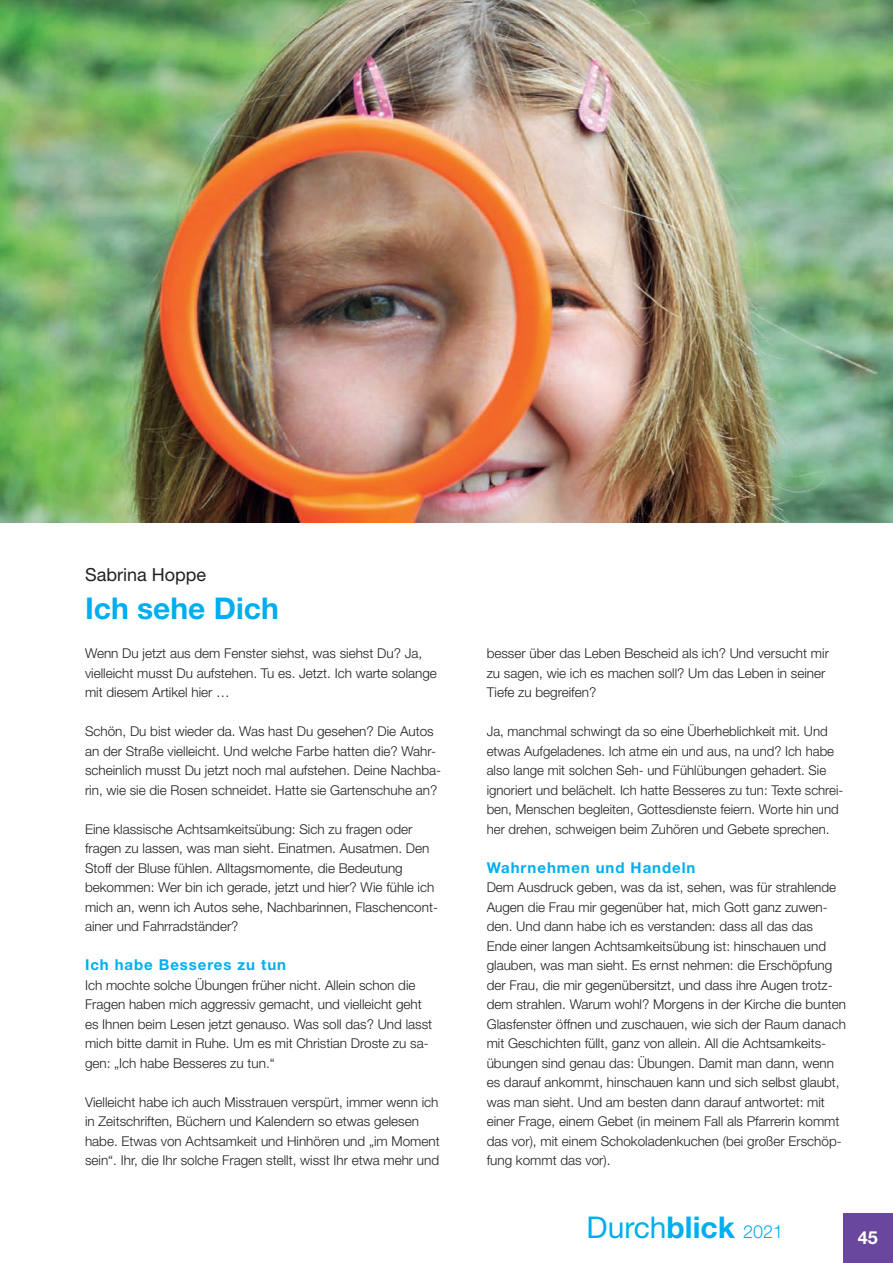
<style>
.page{position:relative;width:893px;height:1263px;background:#fff}
.page>*{position:absolute;margin:0;border:0;box-sizing:border-box;transform-origin:0 0}
.t1{font:30px "Helvetica Neue";color:#00aeef}
.t2{font:700 30px "Helvetica Neue";color:#00aeef}
.t3{font:18px "Helvetica Neue";color:#231f20}
.t4{font:700 18px "Helvetica Neue";color:#fff}
.t5{font:700 15px "Helvetica Neue";letter-spacing:.06em;color:#00aeef}
.t6{font:300 13.5px/19.5px "Helvetica Neue";color:#231f20}
.s1{font-weight:700}
.s2{font-weight:300;font-size:18px}
</style>
<div class="page">
<div style="left:843px;top:1213px;width:50px;height:50px;background:#69479c"></div>
<img style="left:0;top:0;width:893px;height:522px">
<h2 class="t3" style="left:85px;top:568px;width:122px">Sabrina Hoppe</h2>
<h1 class="t2" style="left:85px;top:598px;width:195px">Ich sehe Dich</h1>
<p class="t6" style="left:85px;top:645px;width:353px">Wenn Du jetzt aus dem Fenster siehst, was siehst Du? Ja, vielleicht musst Du aufstehen. Tu es. Jetzt. Ich warte solange mit diesem Artikel hier …</p>
<p class="t6" style="left:85px;top:723px;width:358px">Schön, Du bist wieder da. Was hast Du gesehen? Die Autos an der Straße vielleicht. Und welche Farbe hatten die? Wahr&shy;scheinlich musst Du jetzt noch mal aufstehen. Deine Nachba&shy;rin, wie sie die Rosen schneidet. Hatte sie Gartenschuhe an?</p>
<p class="t6" style="left:85px;top:821px;width:354px">Eine klassische Achtsamkeitsübung: Sich zu fragen oder fragen zu lassen, was man sieht. Einatmen. Ausatmen. Den Stoff der Bluse fühlen. Alltagsmomente, die Bedeutung bekommen: Wer bin ich gerade, jetzt und hier? Wie fühle ich mich an, wenn ich Autos sehe, Nachbarinnen, Flaschencont&shy;ainer und Fahrradständer?</p>
<p class="t5" style="left:85px;top:960px;width:203px">Ich habe Besseres zu tun</p>
<p class="t6" style="left:85px;top:977px;width:349px">Ich mochte solche Übungen früher nicht. Allein schon die Fragen haben mich aggressiv gemacht, und vielleicht geht es Ihnen beim Lesen jetzt genauso. Was soll das? Und lasst mich bitte damit in Ruhe. Um es mit Christian Droste zu sa&shy;gen: „Ich habe Besseres zu tun.“</p>
<p class="t6" style="left:85px;top:1093px;width:356px">Vielleicht habe ich auch Misstrauen verspürt, immer wenn ich in Zeitschriften, Büchern und Kalendern so etwas gelesen habe. Etwas von Achtsamkeit und Hinhören und „im Moment sein“. Ihr, die Ihr solche Fragen stellt, wisst Ihr etwa mehr und</p>
<p class="t6" style="left:487px;top:645px;width:344px">besser über das Leben Bescheid als ich? Und versucht mir zu sagen, wie ich es machen soll? Um das Leben in seiner<br>Tiefe zu begreifen?</p>
<p class="t6" style="left:487px;top:723px;width:358px">Ja, manchmal schwingt da so eine Überheblichkeit mit. Und etwas Aufgeladenes. Ich atme ein und aus, na und? Ich habe also lange mit solchen Seh- und Fühlübungen gehadert. Sie ignoriert und belächelt. Ich hatte Besseres zu tun: Texte schrei&shy;ben, Menschen begleiten, Gottesdienste feiern. Worte hin und her drehen, schweigen beim Zuhören und Gebete sprechen.</p>
<p class="t5" style="left:487px;top:862px;width:210px">Wahrnehmen und Handeln</p>
<p class="t6" style="left:487px;top:879px;width:361px">Dem Ausdruck geben, was da ist, sehen, was für strahlende Augen die Frau mir gegenüber hat, mich Gott ganz zuwen&shy;den. Und dann habe ich es verstanden: dass all das das Ende einer langen Achtsamkeitsübung ist: hinschauen und glauben, was man sieht. Es ernst nehmen: die Erschöpfung der Frau, die mir gegenübersitzt, und dass ihre Augen trotz&shy;dem strahlen. Warum wohl? Morgens in der Kirche die bunten Glasfenster öffnen und zuschauen, wie sich der Raum danach mit Geschichten füllt, ganz von allein. All die Achtsamkeits&shy;übungen sind genau das: Übungen. Damit man dann, wenn es darauf ankommt, hinschauen kann und sich selbst glaubt, was man sieht. Und am besten dann darauf antwortet: mit einer Frage, einem Gebet (in meinem Fall als Pfarrerin kommt das vor), mit einem Schokoladenkuchen (bei großer Erschöp&shy;fung kommt das vor).</p>
<h1 class="t1" style="left:587px;top:1217px;width:198px">Durch<span class="s1">blick</span> <span class="s2">2021</span></h1>
<h2 class="t4" style="left:858px;top:1231px;width:22px">45</h2>
</div>
